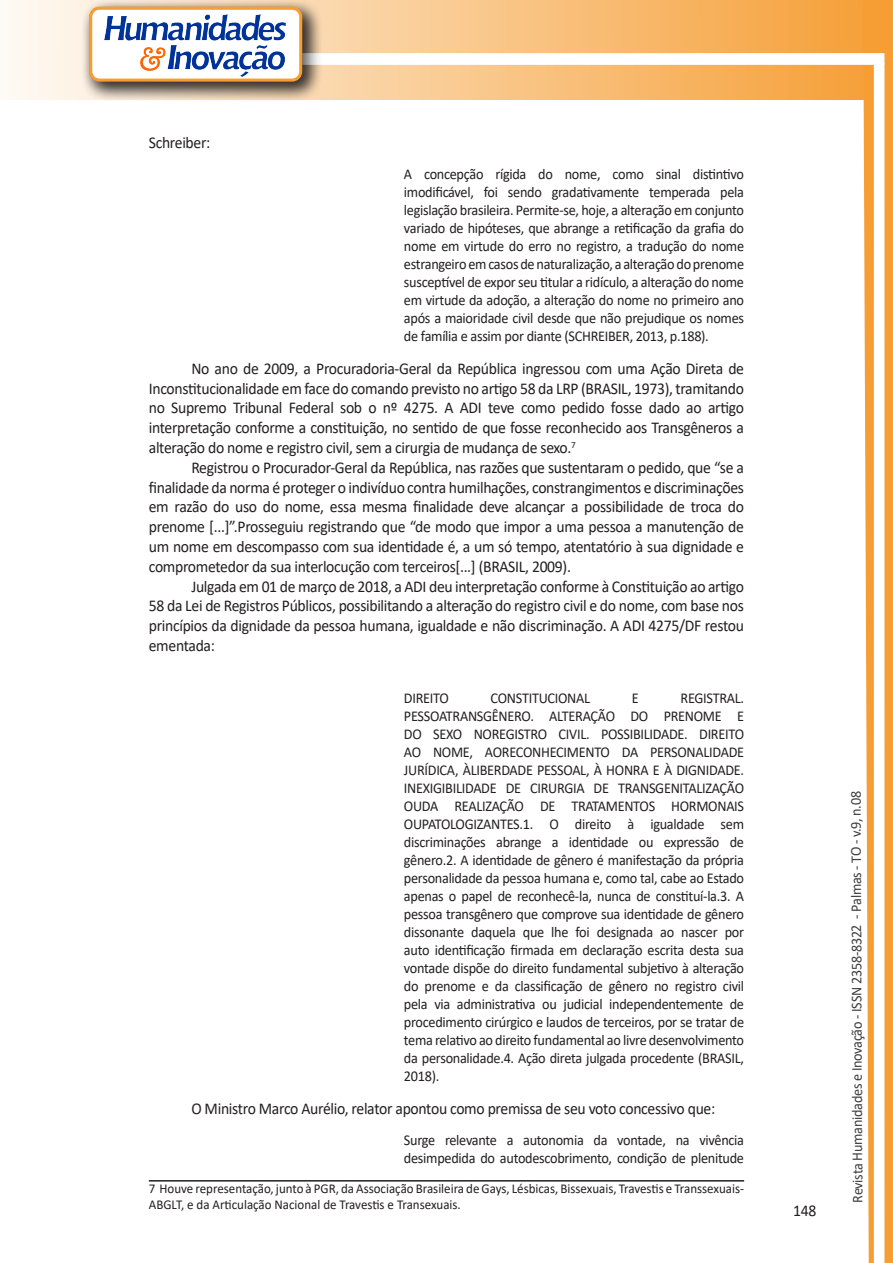
<style>
.page{position:relative;width:893px;height:1263px;background:#fff}
.page>*{position:absolute;margin:0;border:0;box-sizing:border-box;transform-origin:0 0}
.texto{font:16.5px/19.8px "Calibri";letter-spacing:-.02em;color:#231f20;text-align:justify;scale:.95 1}
.citacao{font:15px/18px "Calibri";letter-spacing:-.02em;color:#231f20;text-align:justify;scale:.95 1}
.t1{font:15px "Calibri";letter-spacing:-.025em;color:#3e3e3f;scale:.95 1}
.Rodapé{font:13.5px/16.2px "Calibri";color:#231f20;scale:.96 1}
</style>
<div class="page">
<svg style="left:5px;top:0;width:858px;height:100px;background:#f9c484"></svg>
<div style="left:302px;top:53px;width:582px;height:12px;background:#fff;border:2px solid #fff"></div>
<svg style="left:863px;top:0;width:30px;height:1263px"></svg>
<div style="left:81px;top:0;width:241px;height:102px;background:#231f20;opacity:.75"></div>
<div style="left:91px;top:8px;width:210px;height:72px;background:#fff;border-radius:9px"></div>
<img style="left:104px;top:14px;width:181px;height:62px">
<div style="left:89px;top:7px;width:213px;height:75px;border:3px solid #f69e34;border-radius:9px"></div>
<hr style="left:149px;top:1180px;width:595px;height:1px;background:#231f20">
<p class="texto" style="left:149px;top:133px;width:66px">Schreiber:</p>
<p class="citacao" style="left:404px;top:165px;width:360px">A concepção rígida do nome, como sinal distintivo imodificável, foi sendo gradativamente temperada pela legislação brasileira. Permite-se, hoje, a alteração em conjunto variado de hipóteses, que abrange a retificação da grafia do nome em virtude do erro no registro, a tradução do nome estrangeiro em casos de naturalização, a alteração do prenome susceptível de expor seu titular a ridículo, a alteração do nome em virtude da adoção, a alteração do nome no primeiro ano após a maioridade civil desde que não prejudique os nomes de família e assim por diante (SCHREIBER, 2013, p.188).</p>
<p class="texto" style="left:149px;top:358px;width:628px;text-indent:43px">No ano de 2009, a Procuradoria-Geral da República ingressou com uma Ação Direta de Inconstitucionalidade em face do comando previsto no artigo 58 da LRP (BRASIL, 1973), tramitando no Supremo Tribunal Federal sob o nº 4275. A ADI teve como pedido fosse dado ao artigo interpretação conforme a constituição, no sentido de que fosse reconhecido aos Transgêneros a alteração do nome e registro civil, sem a cirurgia de mudança de sexo.<sup>7</sup></p>
<p class="texto" style="left:149px;top:457px;width:628px;text-indent:43px">Registrou o Procurador-Geral da República, nas razões que sustentaram o pedido, que “se a finalidade da norma é proteger o indivíduo contra humilhações, constrangimentos e discriminações em razão do uso do nome, essa mesma finalidade deve alcançar a possibilidade de troca do prenome [...]”.Prosseguiu registrando que “de modo que impor a uma pessoa a manutenção de um nome em descompasso com sua identidade é, a um só tempo, atentatório à sua dignidade e comprometedor da sua interlocução com terceiros[...] (BRASIL, 2009).</p>
<p class="texto" style="left:149px;top:576px;width:628px;text-indent:43px">Julgada em 01 de março de 2018, a ADI deu interpretação conforme à Constituição ao artigo 58 da Lei de Registros Públicos, possibilitando a alteração do registro civil e do nome, com base nos princípios da dignidade da pessoa humana, igualdade e não discriminação. A ADI 4275/DF restou ementada:</p>
<p class="citacao" style="left:404px;top:689px;width:360px;text-indent:277px">REGISTRAL.<br>PESSOATRANSGÊNERO. ALTERAÇÃO DO PRENOME E DO SEXO NOREGISTRO CIVIL. POSSIBILIDADE. DIREITO AO NOME, AORECONHECIMENTO DA PERSONALIDADE JURÍDICA, ÀLIBERDADE PESSOAL, À HONRA E À DIGNIDADE.<br>INEXIGIBILIDADE DE CIRURGIA DE TRANSGENITALIZAÇÃO OUDA REALIZAÇÃO DE TRATAMENTOS HORMONAIS OUPATOLOGIZANTES.1. O direito à igualdade sem discriminações abrange a identidade ou expressão de gênero.2. A identidade de gênero é manifestação da própria personalidade da pessoa humana e, como tal, cabe ao Estado apenas o papel de reconhecê-la, nunca de constituí-la.3. A pessoa transgênero que comprove sua identidade de gênero dissonante daquela que lhe foi designada ao nascer por auto identificação firmada em declaração escrita desta sua vontade dispõe do direito fundamental subjetivo à alteração do prenome e da classificação de gênero no registro civil pela via administrativa ou judicial independentemente de procedimento cirúrgico e laudos de terceiros, por se tratar de tema relativo ao direito fundamental ao livre desenvolvimento da personalidade.4. Ação direta julgada procedente (BRASIL, 2018).</p>
<p class="texto" style="left:191px;top:1098px;width:553px">O Ministro Marco Aurélio, relator apontou como premissa de seu voto concessivo que:</p>
<p class="citacao" style="left:404px;top:1130px;width:360px">Surge relevante a autonomia da vontade, na vivência desimpedida do autodescobrimento, condição de plenitude</p>
<p class="Rodapé" style="left:149px;top:1180px;width:621px">7 Houve representação, junto à PGR, da Associação Brasileira de Gays, Lésbicas, Bissexuais, Travestis e Transsexuais-<br>ABGLT, e da Articulação Nacional de Travestis e Transexuais.</p>
<p class="citacao" style="left:404px;top:689px;width:49px">DIREITO</p>
<p class="citacao" style="left:491px;top:689px;width:106px">CONSTITUCIONAL</p>
<p class="citacao" style="left:632px;top:689px;width:9px">E</p>
<p class="texto" style="left:793px;top:1200px;width:26px">148</p>
<p class="t1" style="left:846px;top:1203px;width:435px;rotate:-90deg">Revista Humanidades e Inovação - ISSN 2358-8322 - Palmas - TO - v.9, n.08</p>
</div>
